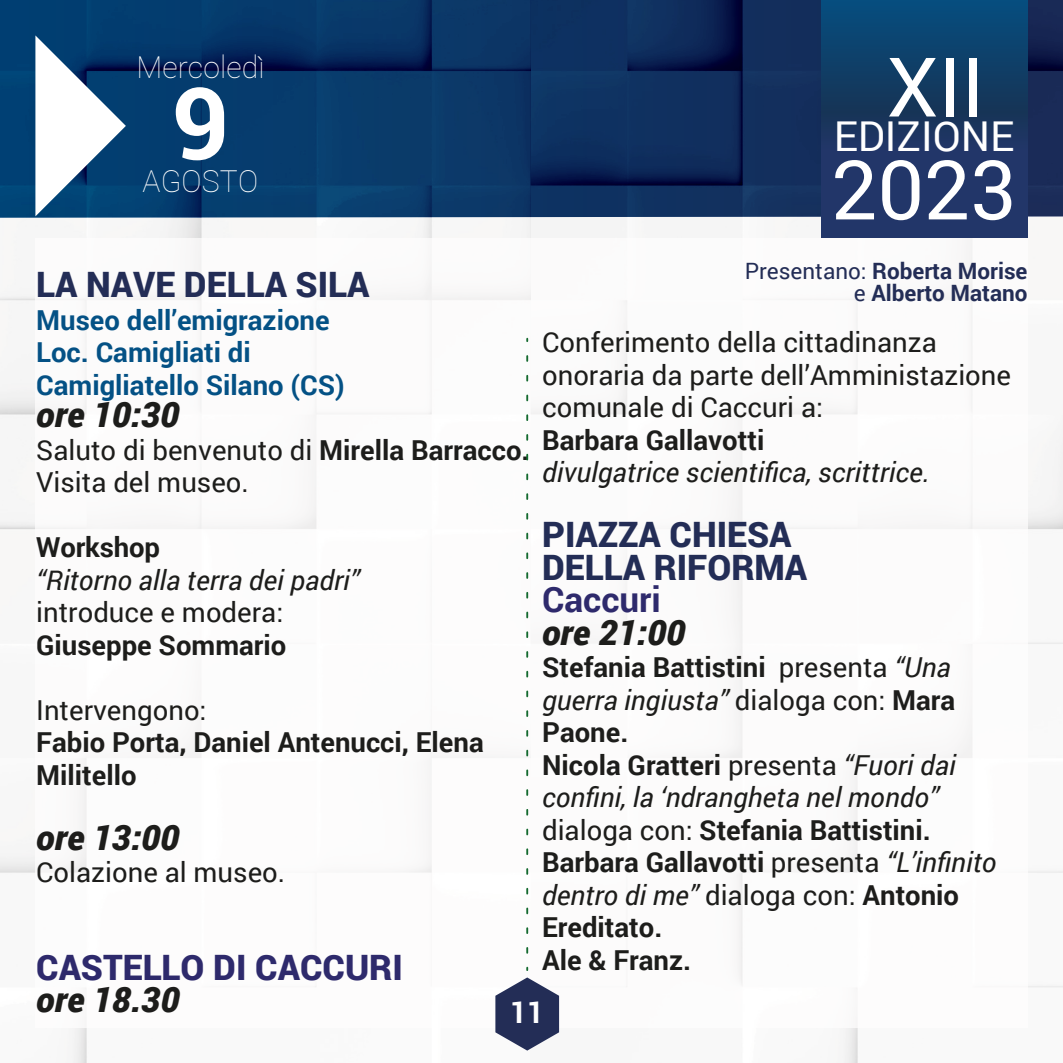
<style>
.page{position:relative;width:1063px;height:1063px;background:#fff}
.page>*{position:absolute;margin:0;border:0;box-sizing:border-box;transform-origin:0 0}
.t1{font:700 100px "Roboto";color:#fff}
.t2{font:82.25px "Roboto";color:#fff}
.t3{font:41.25px "Roboto";color:#fff}
.t4{font:900 35px/32.5px "Roboto";color:#232d56}
.t5{font:italic 900 35px "Roboto";color:#1d1d1b}
.t6{font:900 35px "Roboto";color:#2e2a6c}
.t7{font:700 35px "Roboto";color:#2e2a6c}
.t8{font:100 30.25px "Roboto";letter-spacing:.005em;color:#fff}
.t9{font:700 30px "Roboto";color:#fff}
.t10{font:700 27.5px/32.5px "Roboto";color:#1d1d1b}
.t11{font:27.5px/32.5px "Roboto";color:#1d1d1b}
.t12{font:italic 27.5px "Roboto";color:#1d1d1b}
.t13{font:700 27.5px/32.5px "Roboto";color:#045185}
.t14{font:700 22.5px/22.5px "Roboto";color:#232d56;text-align:right}
.s1{font-weight:400}
.s2{font-weight:700}
.s3{font-weight:400;font-style:italic}
</style>
<div class="page">
<img style="left:0;top:218px;width:1063px;height:845px">
<svg style="left:0;top:0;width:1063px;height:218px;background:#0b3464"></svg>
<svg style="left:822px;top:0;width:206px;height:238px;background:#173a68"></svg>
<div style="left:35px;top:238px;width:993px;height:790px;background:#fffefe"></div>
<svg style="left:495px;top:977px;width:64px;height:74px"></svg>
<svg style="left:35px;top:35px;width:91px;height:181px"></svg>
<svg style="left:526px;top:355px;width:2px;height:598px"></svg>
<p class="t8" style="left:136px;top:46px;width:129px">Mercoledì</p>
<h1 class="t1" style="left:172px;top:53px;width:59px">9</h1>
<p class="t8" style="left:143px;top:160px;width:117px">AGOSTO</p>
<h2 class="t2" style="left:886px;top:29px;width:100px">XII</h2>
<h3 class="t3" style="left:834px;top:107px;width:182px">EDIZIONE</h3>
<h2 class="t2" style="left:831px;top:132px;width:187px">2023</h2>
<p class="t14" style="left:745px;top:259px;width:284px"><span class="s1">Presentano:</span> Roberta Morise <span class="s1">e</span> Alberto Matano</p>
<p class="t4" style="left:36px;top:267px;width:335px">LA NAVE DELLA SILA</p>
<p class="t13" style="left:36px;top:303px;width:310px">Museo dell’emigrazione<br>Loc. Camigliati di<br>Camigliatello Silano (CS)</p>
<p class="t5" style="left:36px;top:390px;width:145px">ore 10:30</p>
<p class="t11" style="left:36px;top:433px;width:495px">Saluto di benvenuto di <span class="s2">Mirella Barracco.<br></span>Visita del museo.</p>
<p class="t11" style="left:542px;top:325px;width:470px">Conferimento della cittadinanza onoraria da parte dell’Amministazione comunale di Caccuri a:</p>
<p class="t10" style="left:542px;top:423px;width:224px">Barbara Gallavotti</p>
<p class="t12" style="left:542px;top:453px;width:389px">divulgatrice scientifica, scrittrice.</p>
<p class="t4" style="left:542px;top:517px;width:266px">PIAZZA CHIESA<br>DELLA RIFORMA</p>
<p class="t7" style="left:542px;top:575px;width:120px">Caccuri</p>
<p class="t5" style="left:542px;top:608px;width:145px">ore 21:00</p>
<p class="t10" style="left:542px;top:650px;width:456px">Stefania Battistini <span class="s1">presenta</span> <span class="s3">“Una guerra ingiusta”</span> <span class="s1">dialoga con:</span> Mara<br>Paone.<br>Nicola Gratteri <span class="s1">presenta</span> <span class="s3">“Fuori dai confini, la ‘ndrangheta nel mondo” </span><span class="s1">dialoga con:</span> Stefania Battistini.<br>Barbara Gallavotti <span class="s1">presenta</span> <span class="s3">“L’infinito dentro di me”</span> <span class="s1">dialoga con:</span> Antonio<br>Ereditato.<br>Ale &amp; Franz.</p>
<p class="t10" style="left:36px;top:530px;width:125px">Workshop</p>
<p class="t12" style="left:36px;top:561px;width:325px">“Ritorno alla terra dei padri”</p>
<p class="t11" style="left:36px;top:595px;width:249px">introduce e modera:</p>
<p class="t10" style="left:36px;top:628px;width:252px">Giuseppe Sommario</p>
<p class="t11" style="left:36px;top:693px;width:172px">Intervengono:</p>
<p class="t10" style="left:36px;top:725px;width:449px">Fabio Porta, Daniel Antenucci, Elena<br>Militello</p>
<p class="t5" style="left:36px;top:813px;width:145px">ore 13:00</p>
<p class="t11" style="left:36px;top:855px;width:250px">Colazione al museo.</p>
<p class="t6" style="left:36px;top:943px;width:368px">CASTELLO DI CACCURI</p>
<p class="t5" style="left:36px;top:975px;width:145px">ore 18.30</p>
<p class="t9" style="left:510px;top:991px;width:36px">11</p>
</div>
